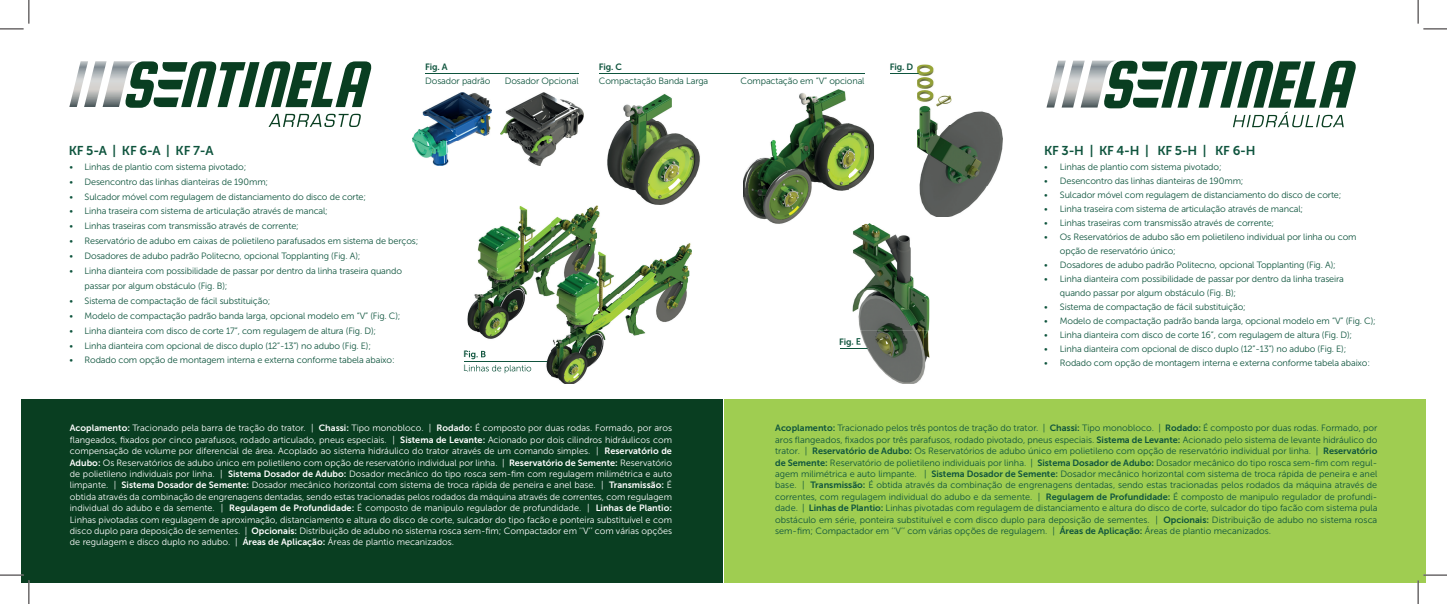
<style>
.page{position:relative;width:1447px;height:604px;background:#fff}
.page>*{position:absolute;margin:0;border:0;box-sizing:border-box;transform-origin:0 0}
.t1{font:12.78px "Museo Sans 700";letter-spacing:-.015em;color:#0e543d}
.t2{font:9.1px/11.4px "Museo Sans 300";letter-spacing:-.015em;color:#0e543d}
.t3{font:9.1px/11.4px "Museo Sans 300";color:#fff;text-align:justify}
.t4{font:9.1px "Museo Sans 700";letter-spacing:-.015em;color:#0e543d}
.s1{font-family:"Museo Sans 700"}
</style>
<div class="page">
<svg style="left:1046px;top:61px;width:310px;height:66px"></svg>
<svg style="left:69px;top:61px;width:303px;height:47px"></svg>
<svg style="left:268px;top:114px;width:93px;height:13px"></svg>
<div style="left:21px;top:399px;width:702px;height:183px;background:#093e21"></div>
<div style="left:724px;top:399px;width:701px;height:183px;background:#9fcd51"></div>
<img style="left:412px;top:93px;width:79px;height:72px">
<img style="left:501px;top:93px;width:82px;height:72px">
<img style="left:607px;top:94px;width:93px;height:111px">
<img style="left:743px;top:90px;width:131px;height:134px">
<hr style="left:425px;top:74px;width:154px;height:1px;background:#0e543d">
<hr style="left:464px;top:361px;width:84px;height:1px;background:#0e543d">
<hr style="left:890px;top:73px;width:32px;height:1px;background:#0e543d">
<hr style="left:599px;top:74px;width:265px;height:1px;background:#0e543d">
<img style="left:917px;top:64px;width:85px;height:153px">
<img style="left:467px;top:205px;width:224px;height:179px">
<img style="left:607px;top:205px;width:84px;height:1px">
<img style="left:467px;top:351px;width:19px;height:8px">
<img style="left:467px;top:365px;width:64px;height:8px">
<img style="left:467px;top:361px;width:81px;height:1px">
<img style="left:852px;top:224px;width:77px;height:160px">
<svg style="left:852px;top:223px;width:22px;height:1px"></svg>
<svg style="left:840px;top:338px;width:29px;height:11px"></svg>
<svg style="left:0;top:0;width:30px;height:30px"></svg>
<svg style="left:0;top:574px;width:30px;height:29px"></svg>
<svg style="left:1417px;top:0;width:30px;height:30px"></svg>
<svg style="left:1417px;top:574px;width:30px;height:29px"></svg>
<p class="t4" style="left:425px;top:62px;width:24px">Fig. A</p>
<p class="t2" style="left:425px;top:75px;width:67px">Dosador padrão</p>
<p class="t4" style="left:599px;top:62px;width:25px">Fig. C</p>
<p class="t2" style="left:505px;top:75px;width:75px">Dosador Opcional</p>
<p class="t2" style="left:599px;top:75px;width:111px">Compactação Banda Larga</p>
<p class="t2" style="left:740px;top:75px;width:125px">Compactação em “V” opcional</p>
<p class="t4" style="left:890px;top:61px;width:25px">Fig. D</p>
<h1 class="t1" style="left:69px;top:143px;width:146px">KF 5-A | KF 6-A | KF 7-A</h1>
<h1 class="t1" style="left:1044px;top:143px;width:213px">KF 3-H | KF 4-H | KF 5-H | KF 6-H</h1>
<p class="t2" style="left:69px;top:161px;width:178px">• Linhas de plantio com sistema pivotado;</p>
<p class="t2" style="left:69px;top:176px;width:200px">• Desencontro das linhas dianteiras de 190mm;</p>
<p class="t2" style="left:69px;top:191px;width:298px">• Sulcador móvel com regulagem de distanciamento do disco de corte;</p>
<p class="t2" style="left:69px;top:206px;width:260px">• Linha traseira com sistema de articulação através de mancal;</p>
<p class="t2" style="left:69px;top:220px;width:231px">• Linhas traseiras com transmissão através de corrente;</p>
<p class="t2" style="left:69px;top:235px;width:351px">• Reservatório de adubo em caixas de polietileno parafusados em sistema de berços;</p>
<p class="t2" style="left:69px;top:250px;width:293px">• Dosadores de adubo padrão Politecno, opcional Topplanting (Fig. A);</p>
<p class="t2" style="left:85px;top:263px;width:319px;line-height:14.9px;text-indent:-15px">• Linha dianteira com possibilidade de passar por dentro da linha traseira quando passar por algum obstáculo (Fig. B);</p>
<p class="t2" style="left:69px;top:295px;width:203px">• Sistema de compactação de fácil substituição;</p>
<p class="t2" style="left:69px;top:310px;width:333px">• Modelo de compactação padrão banda larga, opcional modelo em “V” (Fig. C);</p>
<p class="t2" style="left:69px;top:325px;width:308px">• Linha dianteira com disco de corte 17”, com regulagem de altura (Fig. D);</p>
<p class="t2" style="left:69px;top:339px;width:303px">• Linha dianteira com opcional de disco duplo (12”-13”) no adubo (Fig. E);</p>
<p class="t2" style="left:69px;top:354px;width:327px">• Rodado com opção de montagem interna e externa conforme tabela abaixo:</p>
<p class="t3" style="left:70px;top:422px;width:604px"><span class="s1">Acoplamento:</span> Tracionado pela barra de tração do trator. | <span class="s1">Chassi:</span> Tipo monobloco. | <span class="s1">Rodado:</span> É composto por duas rodas. Formado, por aros flangeados, fixados por cinco parafusos, rodado articulado, pneus especiais. | <span class="s1">Sistema de Levante:</span> Acionado por dois cilindros hidráulicos com compensação de volume por diferencial de área. Acoplado ao sistema hidráulico do trator através de um comando simples. | <span class="s1">Reservatório de Adubo:</span> Os Reservatórios de adubo único em polietileno com opção de reservatório individual por linha. | <span class="s1">Reservatório de Semente:</span> Reservatório de polietileno individuais por linha. | <span class="s1">Sistema Dosador de Adubo:</span> Dosador mecânico do tipo rosca sem-fim com regulagem milimétrica e auto limpante. | <span class="s1">Sistema Dosador de Semente:</span> Dosador mecânico horizontal com sistema de troca rápida de peneira e anel base. | <span class="s1">Transmissão:</span> É obtida através da combinação de engrenagens dentadas, sendo estas tracionadas pelos rodados da máquina através de correntes, com regulagem individual do adubo e da semente. | <span class="s1">Regulagem de Profundidade:</span> É composto de manipulo regulador de profundidade. | <span class="s1">Linhas de Plantio:<br></span>Linhas pivotadas com regulagem de aproximação, distanciamento e altura do disco de corte, sulcador do tipo facão e ponteira substituível e com disco duplo para deposição de sementes. | <span class="s1">Opcionais:</span> Distribuição de adubo no sistema rosca sem-fim; Compactador em ‘‘V’’ com várias opções de regulagem e disco duplo no adubo. | <span class="s1">Áreas de Aplicação:</span> Áreas de plantio mecanizados.</p>
<p class="t4" style="left:839px;top:336px;width:23px">Fig. E</p>
<p class="t2" style="left:1044px;top:161px;width:179px">• Linhas de plantio com sistema pivotado;</p>
<p class="t2" style="left:1044px;top:175px;width:201px">• Desencontro das linhas dianteiras de 190mm;</p>
<p class="t2" style="left:1044px;top:189px;width:299px">• Sulcador móvel com regulagem de distanciamento do disco de corte;</p>
<p class="t2" style="left:1044px;top:203px;width:261px">• Linha traseira com sistema de articulação através de mancal;</p>
<p class="t2" style="left:1044px;top:217px;width:232px">• Linhas traseiras com transmissão através de corrente;</p>
<p class="t2" style="left:1060px;top:230px;width:298px;line-height:14px;text-indent:-16px">• Os Reservatórios de adubo são em polietileno individual por linha ou com opção de reservatório único;</p>
<p class="t2" style="left:1044px;top:259px;width:293px">• Dosadores de adubo padrão Politecno, opcional Topplanting (Fig. A);</p>
<p class="t2" style="left:1060px;top:272px;width:286px;line-height:14px;text-indent:-16px">• Linha dianteira com possibilidade de passar por dentro da linha traseira quando passar por algum obstáculo (Fig. B);</p>
<p class="t2" style="left:1044px;top:301px;width:203px">• Sistema de compactação de fácil substituição;</p>
<p class="t2" style="left:1044px;top:315px;width:333px">• Modelo de compactação padrão banda larga, opcional modelo em “V” (Fig. C);</p>
<p class="t2" style="left:1044px;top:329px;width:310px">• Linha dianteira com disco de corte 16”, com regulagem de altura (Fig. D);</p>
<p class="t2" style="left:1044px;top:343px;width:304px">• Linha dianteira com opcional de disco duplo (12”-13”) no adubo (Fig. E);</p>
<p class="t2" style="left:1044px;top:357px;width:327px">• Rodado com opção de montagem interna e externa conforme tabela abaixo:</p>
<p class="t2" style="left:775px;top:422px;width:604px;text-align:justify"><span class="s1">Acoplamento:</span> Tracionado pelos três pontos de tração do trator. | <span class="s1">Chassi:</span> Tipo monobloco. | <span class="s1">Rodado:</span> É composto por duas rodas. Formado, por aros flangeados, fixados por três parafusos, rodado pivotado, pneus especiais. <span class="s1">Sistema de Levante:</span> Acionado pelo sistema de levante hidráulico do trator. | <span class="s1">Reservatório de Adubo:</span> Os Reservatórios de adubo único em polietileno com opção de reservatório individual por linha. | <span class="s1">Reservatório de Semente:</span> Reservatório de polietileno individuais por linha. | <span class="s1">Sistema Dosador de Adubo:</span> Dosador mecânico do tipo rosca sem-fim com regul&shy;agem milimétrica e auto limpante. | <span class="s1">Sistema Dosador de Semente:</span> Dosador mecânico horizontal com sistema de troca rápida de peneira e anel base. | <span class="s1">Transmissão:</span> É obtida através da combinação de engrenagens dentadas, sendo estas tracionadas pelos rodados da máquina através de correntes, com regulagem individual do adubo e da semente. | <span class="s1">Regulagem de Profundidade:</span> É composto de manipulo regulador de profundi&shy;dade. | <span class="s1">Linhas de Plantio:</span> Linhas pivotadas com regulagem de distanciamento e altura do disco de corte, sulcador do tipo facão com sistema pula obstáculo em série, ponteira substituível e com disco duplo para deposição de sementes. | <span class="s1">Opcionais:</span> Distribuição de adubo no sistema rosca sem-fim; Compactador em ‘‘V’’ com várias opções de regulagem. | <span class="s1">Áreas de Aplicação:</span> Áreas de plantio mecanizados.</p>
</div>
